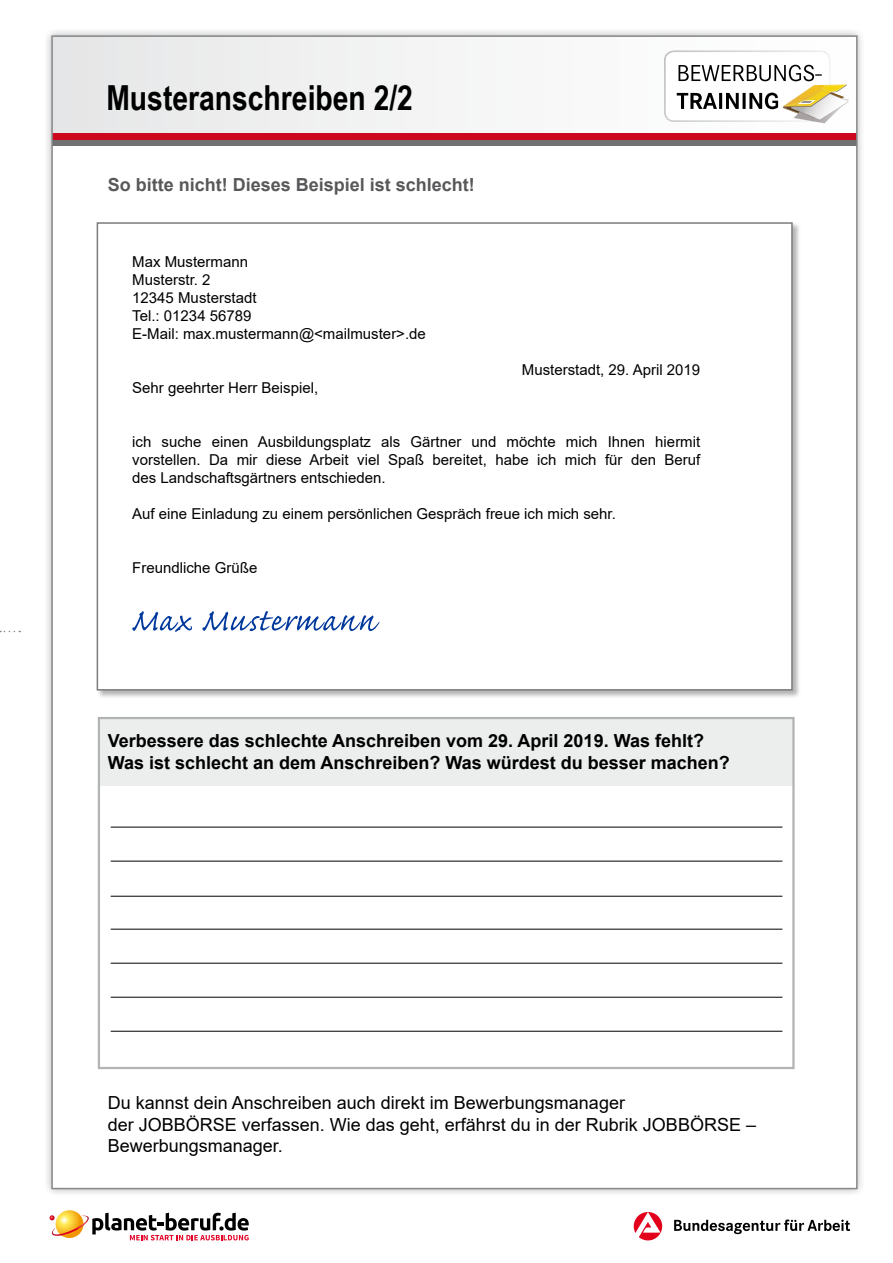
<style>
.page{position:relative;width:893px;height:1263px;background:#fff}
.page>*{position:absolute;margin:0;border:0;box-sizing:border-box;transform-origin:0 0}
.t1{font:700 34.5px "Arial Narrow";color:#000}
.t2{font:18px/21.6px "Arial";color:#000}
.t3{font:700 18px/21.6px "Arial";color:#000}
.t4{font:700 18px "Arial";color:#58585a}
.t5{font:15px/18px "Arial";color:#000}
</style>
<div class="page">
<div style="left:43px;top:27px;width:823px;height:1170px;background:#000;opacity:.3"></div>
<div style="left:52px;top:36px;width:805px;height:1152px;background:#fff"></div>
<div style="left:52px;top:36px;width:805px;height:104px;background:#f2f3f3"></div>
<div style="left:52px;top:139px;width:805px;height:7px;background:#707172"></div>
<div style="left:52px;top:133px;width:805px;height:6px;background:#cd071e"></div>
<svg style="left:674px;top:1219px;width:176px;height:15px"></svg>
<svg style="left:634px;top:1212px;width:28px;height:28px"></svg>
<svg style="left:56px;top:1210px;width:27px;height:28px"></svg>
<svg style="left:50px;top:1213px;width:199px;height:27px"></svg>
<svg style="left:0;top:631px;width:20px;height:1px"></svg>
<svg style="left:664px;top:51px;width:185px;height:72px"></svg>
<div style="left:96px;top:222px;width:705px;height:477px;background:#000;opacity:.3"></div>
<div style="left:97px;top:222px;width:696px;height:469px;background:#fff;border:2px solid #7b7c7e"></div>
<div style="left:99px;top:718px;width:694px;height:67px;background:#eceded"></div>
<div style="left:98px;top:717px;width:697px;height:352px;border:2px solid #b1b3b4"></div>
<hr style="left:111px;top:827px;width:671px;height:1px;background:#000">
<hr style="left:111px;top:861px;width:671px;height:1px;background:#000">
<hr style="left:111px;top:929px;width:671px;height:1px;background:#000">
<hr style="left:111px;top:963px;width:671px;height:1px;background:#000">
<hr style="left:111px;top:997px;width:671px;height:1px;background:#000">
<hr style="left:111px;top:1031px;width:671px;height:1px;background:#000">
<hr style="left:111px;top:896px;width:671px;height:1px;background:#000">
<svg style="left:132px;top:611px;width:247px;height:21px"></svg>
<h1 class="t1" style="left:106px;top:72px;width:308px">Musteranschreiben 2/2</h1>
<p class="t4" style="left:108px;top:172px;width:369px">So bitte nicht! Dieses Beispiel ist schlecht!</p>
<p class="t5" style="left:132px;top:253px;width:295px">Max Mustermann<br>Musterstr. 2<br>12345 Musterstadt<br>Tel.: 01234 56789<br>E-Mail: max.mustermann@&lt;mailmuster&gt;.de</p>
<p class="t5" style="left:522px;top:361px;width:180px">Musterstadt, 29. April 2019</p>
<p class="t5" style="left:132px;top:379px;width:187px">Sehr geehrter Herr Beispiel,</p>
<p class="t5" style="left:132px;top:433px;width:570px;text-align:justify">ich suche einen Ausbildungsplatz als Gärtner und möchte mich Ihnen hiermit vorstellen. Da mir diese Arbeit viel Spaß bereitet, habe ich mich für den Beruf des Landschaftsgärtners entschieden.</p>
<p class="t5" style="left:132px;top:505px;width:485px">Auf eine Einladung zu einem persönlichen Gespräch freue ich mich sehr.</p>
<p class="t5" style="left:132px;top:559px;width:127px">Freundliche Grüße</p>
<p class="t3" style="left:108px;top:730px;width:624px">Verbessere das schlechte Anschreiben vom 29. April 2019. Was fehlt?<br>Was ist schlecht an dem Anschreiben? Was würdest du besser machen?</p>
<p class="t2" style="left:108px;top:1092px;width:650px">Du kannst dein Anschreiben auch direkt im Bewerbungsmanager<br>der JOBBÖRSE verfassen. Wie das geht, erfährst du in der Rubrik JOBBÖRSE –<br>Bewerbungsmanager.</p>
</div>
